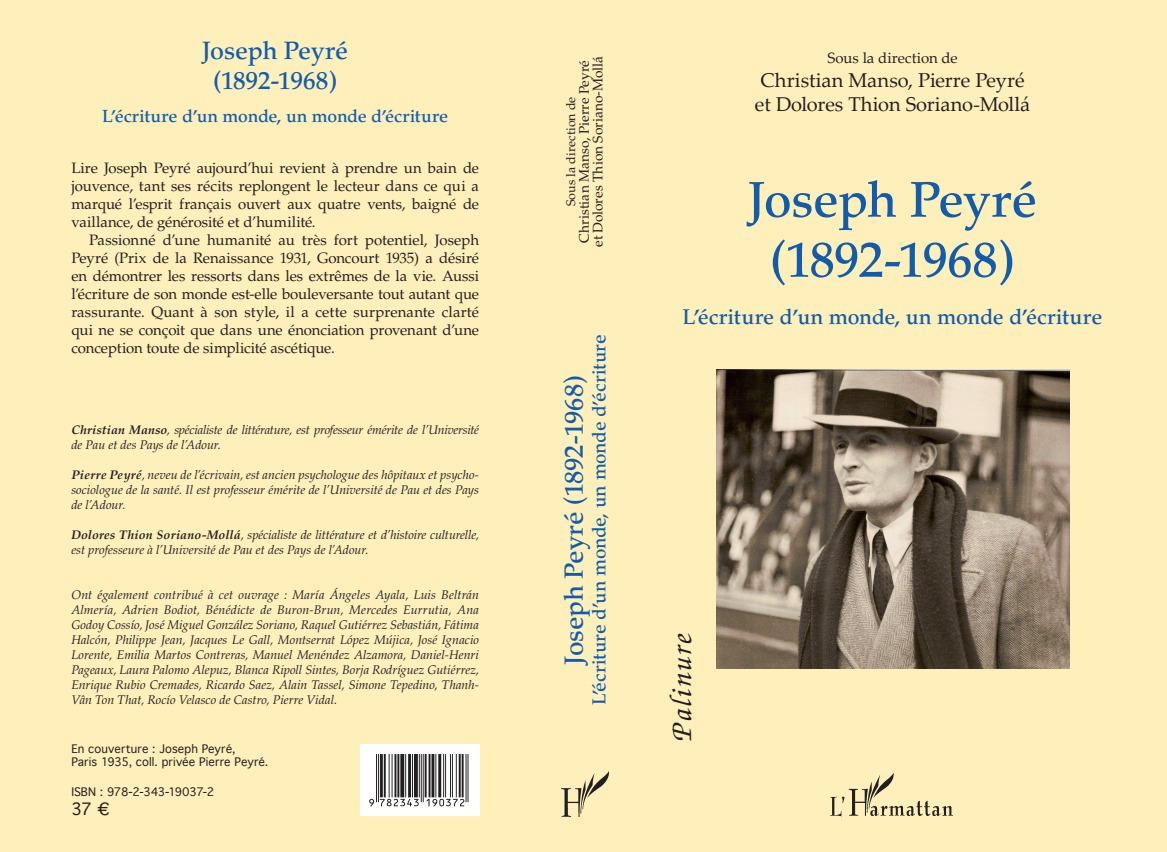
<style>
.page{position:relative;width:1167px;height:852px;background:#fff}
.page>*{position:absolute;margin:0;border:0;box-sizing:border-box;transform-origin:0 0}
.t1{font:500 50px/60px "Palatino";letter-spacing:-.015em;color:#135cab;text-align:center}
.t2{font:italic 30px "Zapf Chancery";letter-spacing:.085em;color:#231f20}
.t3{font:500 26.25px "Palatino";letter-spacing:-.005em;color:#135cab}
.t4{font:500 25px/30px "Palatino";letter-spacing:-.005em;color:#135cab;text-align:center}
.t5{font:500 21.25px "Palatino";letter-spacing:-.005em;color:#135cab}
.t6{font:20px/24px "Palatino Linotype";letter-spacing:-.005em;color:#231f20}
.t7{font:500 18.75px "Palatino";color:#135cab}
.t8{font:500 17.5px "Palatino";color:#135cab}
.t9{font:16.25px "Geneva";color:#231f20}
.t10{font:15px/18px "Palatino";letter-spacing:-.01em;color:#231f20;text-align:justify}
.t11{font:15px "Palatino Linotype";color:#231f20}
.t12{font:13.75px/13.8px "Palatino";color:#231f20;text-align:center}
.t13{font:italic 12.5px/15px "Palatino";letter-spacing:-.01em;color:#231f20}
.t14{font:12.5px "Palatino";letter-spacing:.01em;color:#231f20}
.t15{font:11.25px/13.5px "Geneva";letter-spacing:.01em;color:#231f20}
.t16{font:11.25px "Geneva";letter-spacing:-.045em;color:#231f20}
.s1{font-weight:700}
.s2{font-style:inherit}
</style>
<div class="page">
<div style="left:0;top:0;width:1166px;height:851px;background:#feefbb"></div>
<img style="left:830px;top:773px;width:122px;height:43px">
<img style="left:561px;top:772px;width:47px;height:43px">
<div style="left:360px;top:743px;width:119px;height:72px;background:#fff"></div>
<svg style="left:369px;top:754px;width:99px;height:52px"></svg>
<img style="left:716px;top:369px;width:352px;height:299px">
<h3 class="t4" style="left:202px;top:36px;width:148px">Joseph Peyré (1892-1968)</h3>
<h3 class="t8" style="left:102px;top:105px;width:348px">L’écriture d’un monde, un monde d’écriture</h3>
<p class="t10" style="left:71px;top:159px;width:409px">Lire Joseph Peyré aujourd’hui revient à prendre un bain de jouvence, tant ses récits replongent le lecteur dans ce qui a marqué l’esprit français ouvert aux quatre vents, baigné de vaillance, de générosité et d’humilité.</p>
<p class="t10" style="left:71px;top:231px;width:409px;text-indent:18px">Passionné d’une humanité au très fort potentiel, Joseph Peyré (Prix de la Renaissance 1931, Goncourt 1935) a désiré en démontrer les ressorts dans les extrêmes de la vie. Aussi l’écriture de son monde est-elle bouleversante tout autant que rassurante. Quant à son style, il a cette surprenante clarté qui ne se conçoit que dans une énonciation provenant d’une conception toute de simplicité ascétique.</p>
<p class="t13" style="left:71px;top:422px;width:409px"><span class="s1">Christian Manso</span>, spécialiste de littérature, est professeur émérite de l’Université de Pau et des Pays de l’Adour.</p>
<p class="t13" style="left:71px;top:467px;width:409px;text-align:justify"><span class="s1">Pierre Peyré</span>, neveu de l’écrivain, est ancien psychologue des hôpitaux et psycho&shy;sociologue de la santé. Il est professeur émérite de l’Université de Pau et des Pays de l’Adour.</p>
<p class="t13" style="left:71px;top:527px;width:409px"><span class="s1">Dolores Thion Soriano-Mollá</span>, spécialiste de littérature et d’histoire culturelle, est professeure à l’Université de Pau et des Pays de l’Adour.</p>
<p class="t13" style="left:71px;top:587px;width:409px;text-align:justify">Ont également contribué à cet ouvrage : María Ángeles Ayala, Luis Beltrán Almería, Adrien Bodiot, Bénédicte de Buron-Brun, Mercedes Eurrutia, Ana Godoy Cossío, José Miguel González Soriano, Raquel Gutiérrez Sebastián, Fátima Halcón, Philippe Jean, Jacques Le Gall, Montserrat López Mújica, José Ignacio Lorente, Emilia Martos Contreras, Manuel Menéndez Alzamora, Daniel-Henri Pageaux, Laura Palomo Alepuz, Blanca Ripoll Sintes, Borja Rodríguez Gutiérrez, Enrique Rubio Cremades, Ricardo Saez, Alain Tassel, Simone Tepedino, Thanh-Vân Ton That, Rocío Velasco de Castro, Pierre Vidal.</p>
<p class="t15" style="left:71px;top:741px;width:198px">En couverture : Joseph Peyré,<br>Paris 1935, coll. privée Pierre Peyré.</p>
<p class="t16" style="left:71px;top:785px;width:144px"><span class="s2">ISBN</span> : 978-2-343-19037-2</p>
<h3 class="t9" style="left:71px;top:800px;width:40px">37 €</h3>
<p class="t12" style="left:577px;top:247px;width:192px;rotate:-90deg">Christian Manso, Pierre Peyré et Dolores Thion Soriano-Mollá</p>
<p class="t14" style="left:563px;top:206px;width:111px;rotate:-90deg">Sous la direction de</p>
<h3 class="t7" style="left:588px;top:705px;width:372px;rotate:-90deg">L’écriture d’un monde, un monde d’écriture</h3>
<h3 class="t3" style="left:558px;top:664px;width:291px;rotate:-90deg">Joseph Peyré (1892-1968)</h3>
<p class="t11" style="left:827px;top:47px;width:131px">Sous la direction de</p>
<h3 class="t6" style="left:755px;top:67px;width:276px">Christian Manso, Pierre Peyré et Dolores Thion Soriano-Mollá</h3>
<h1 class="t1" style="left:747px;top:170px;width:291px">Joseph Peyré (1892-1968)</h1>
<h3 class="t5" style="left:682px;top:304px;width:421px">L’écriture d’un monde, un monde d’écriture</h3>
<h2 class="t2" style="left:666px;top:740px;width:109px;rotate:-90deg">Palinure</h2>
</div>
